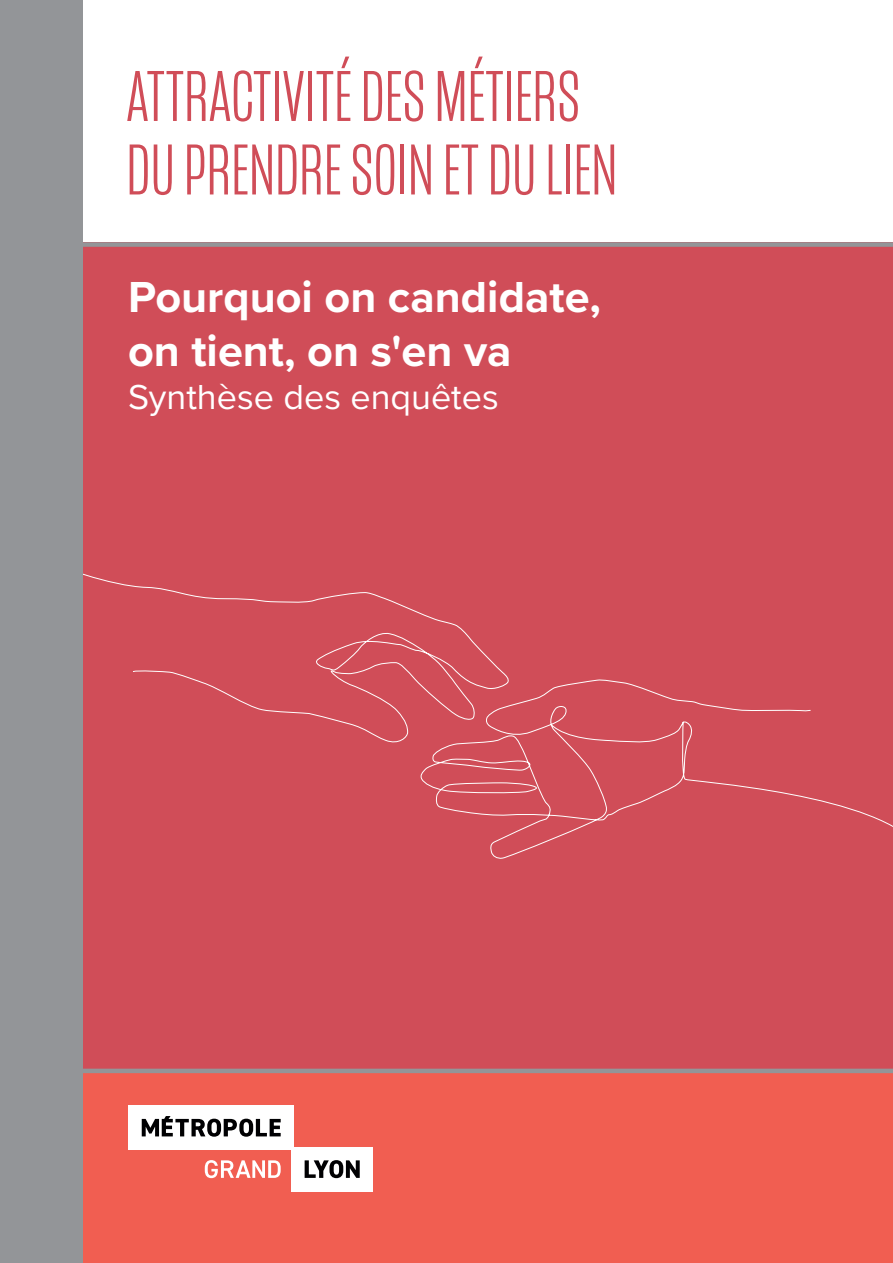
<style>
.page{position:relative;width:893px;height:1263px;background:#fff}
.page>*{position:absolute;margin:0;border:0;box-sizing:border-box;transform-origin:0 0}
.t1{font:300 73.5px/73.5px "Mongoose";color:#d04d58}
.t2{font:700 45px/54px "Proxima Nova";color:#fff}
.t3{font:36px "Proxima Nova";color:#fff}
</style>
<div class="page">
<div style="left:71px;top:242px;width:822px;height:1021px;background:#d04d58"></div>
<div style="left:83px;top:242px;width:810px;height:5px;background:#939598"></div>
<div style="left:83px;top:1069px;width:810px;height:194px;background:#f15e51"></div>
<svg style="left:205px;top:1160px;width:76px;height:18px"></svg>
<div style="left:291px;top:1147px;width:82px;height:44px;background:#fff"></div>
<svg style="left:305px;top:1160px;width:55px;height:18px"></svg>
<div style="left:128px;top:1106px;width:166px;height:44px;background:#fff"></div>
<svg style="left:142px;top:1116px;width:139px;height:21px"></svg>
<hr style="left:83px;top:1069px;width:810px;height:4px;background:#939598">
<svg style="left:83px;top:573px;width:810px;height:286px"></svg>
<div style="left:0;top:0;width:83px;height:1263px;background:#939598"></div>
<p class="t1" style="left:126px;top:60px;width:493px">ATTRACTIVITÉ DES MÉTIERS<br>DU PRENDRE SOIN ET DU LIEN</p>
<p class="t2" style="left:128px;top:269px;width:474px">Pourquoi on candidate, on tient, on s'en va</p>
<p class="t3" style="left:128px;top:370px;width:372px">Synthèse des enquêtes</p>
</div>
